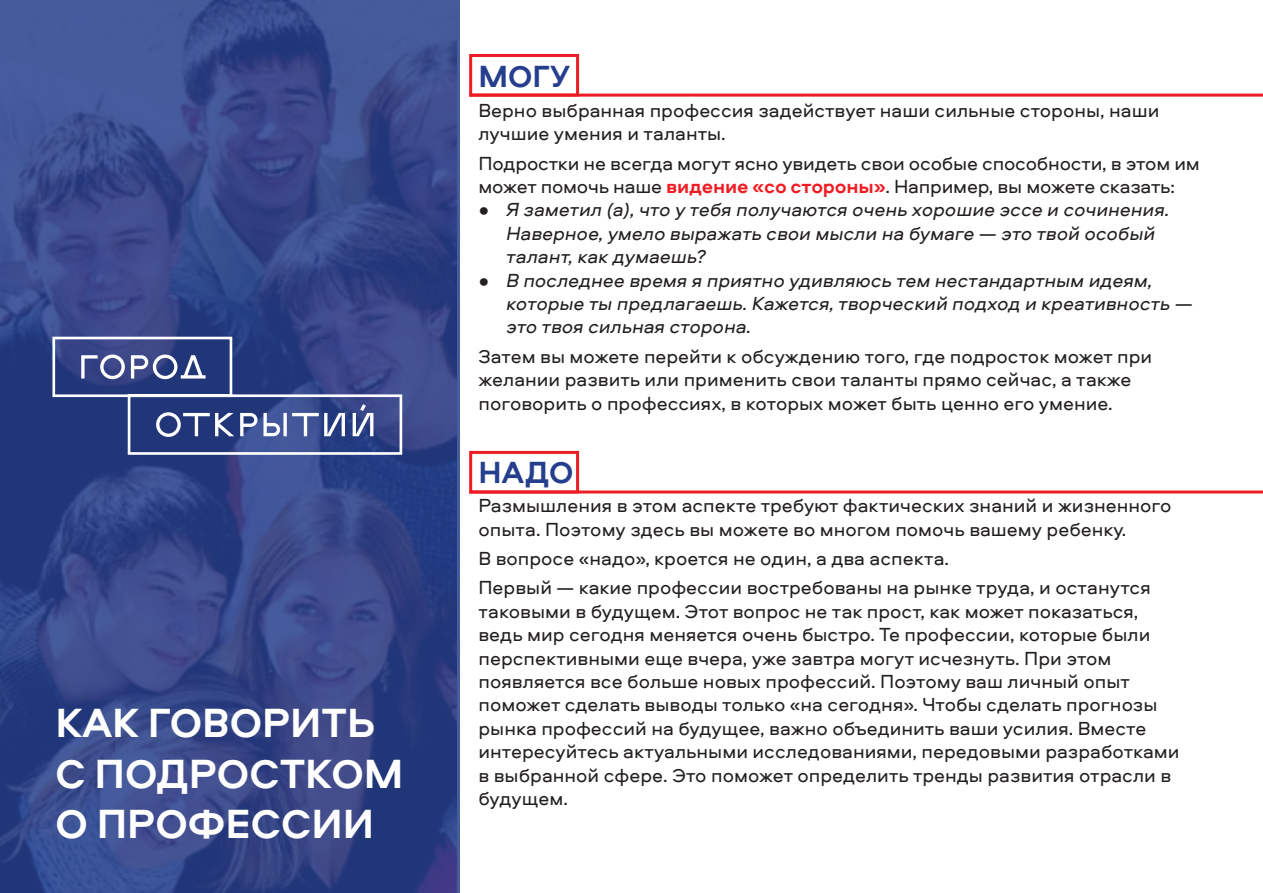
<style>
.page{position:relative;width:1263px;height:893px;background:#fff}
.page>*{position:absolute;margin:0;border:0;box-sizing:border-box;transform-origin:0 0}
.t1{font:700 42px/50.4px "Aeroport";color:#fff}
.t2{font:700 31.5px "Aeroport";color:#253f8e}
.t3{font:19.5px/23.4px "Aeroport";color:#231f20}
.t4{font:italic 19.5px/23.4px "Aeroport";color:#231f20}
.s1{font-weight:700;color:#ee1d23}
.s2{font-style:normal}
</style>
<div class="page">
<svg style="left:0;top:0;width:459px;height:893px;background:#354789"></svg>
<svg style="left:51px;top:335px;width:352px;height:121px;background:#465691"></svg>
<hr style="left:469px;top:94px;width:794px;height:3px;background:#ee1d23">
<div style="left:469px;top:54px;width:110px;height:43px;border:3px solid #ee1d23"></div>
<hr style="left:469px;top:490px;width:794px;height:3px;background:#ee1d23">
<div style="left:469px;top:451px;width:110px;height:42px;border:3px solid #ee1d23"></div>
<h1 class="t1" style="left:55px;top:696px;width:350px">КАК ГОВОРИТЬ<br>С ПОДРОСТКОМ<br>О ПРОФЕССИИ</h1>
<h2 class="t2" style="left:478px;top:54px;width:93px">МОГУ</h2>
<p class="t3" style="left:478px;top:98px;width:682px">Верно выбранная профессия задействует наши сильные стороны, наши лучшие умения и таланты.</p>
<p class="t3" style="left:478px;top:150px;width:723px">Подростки не всегда могут ясно увидеть свои особые способности, в этом им может помочь наше <span class="s1">видение «со стороны»</span>. Например, вы можете сказать:</p>
<p class="t4" style="left:505px;top:197px;width:669px;text-indent:-27px"><span class="s2">•</span> Я заметил (а),что у тебя получаются очень хорошие эссе и сочинения.<br>Наверное,умело выражать свои мысли на бумаге — это твой особый талант,как думаешь?</p>
<p class="t4" style="left:505px;top:267px;width:692px;text-indent:-27px"><span class="s2">•</span> В последнее время я приятно удивляюсь тем нестандартным идеям, которые ты предлагаешь.Кажется,творческий подход и креативность — это твоя сильная сторона.</p>
<p class="t3" style="left:478px;top:344px;width:675px">Затем вы можете перейти к обсуждению того, где подросток может при желании развить или применить свои таланты прямо сейчас, а также поговорить о профессиях, в которых может быть ценно его умение.</p>
<h2 class="t2" style="left:478px;top:449px;width:97px">НАДО</h2>
<p class="t3" style="left:478px;top:493px;width:695px">Размышления в этом аспекте требуют фактических знаний и жизненного опыта. Поэтому здесь вы можете во многом помочь вашему ребенку.</p>
<p class="t3" style="left:478px;top:543px;width:674px;line-height:29.4px">В вопросе «надо», кроется не один, а два аспекта.<br>Первый — какие профессии востребованы на рынке труда, и останутся</p>
<p class="t3" style="left:478px;top:599px;width:703px">таковыми в будущем. Этот вопрос не так прост, как может показаться, ведь мир сегодня меняется очень быстро. Те профессии, которые были перспективными еще вчера, уже завтра могут исчезнуть. При этом появляется все больше новых профессий. Поэтому ваш личный опыт поможет сделать выводы только «на сегодня». Чтобы сделать прогнозы рынка профессий на будущее, важно объединить ваши усилия. Вместе интересуйтесь актуальными исследованиями, передовыми разработками в выбранной сфере. Это поможет определить тренды развития отрасли в будущем.</p>
</div>
